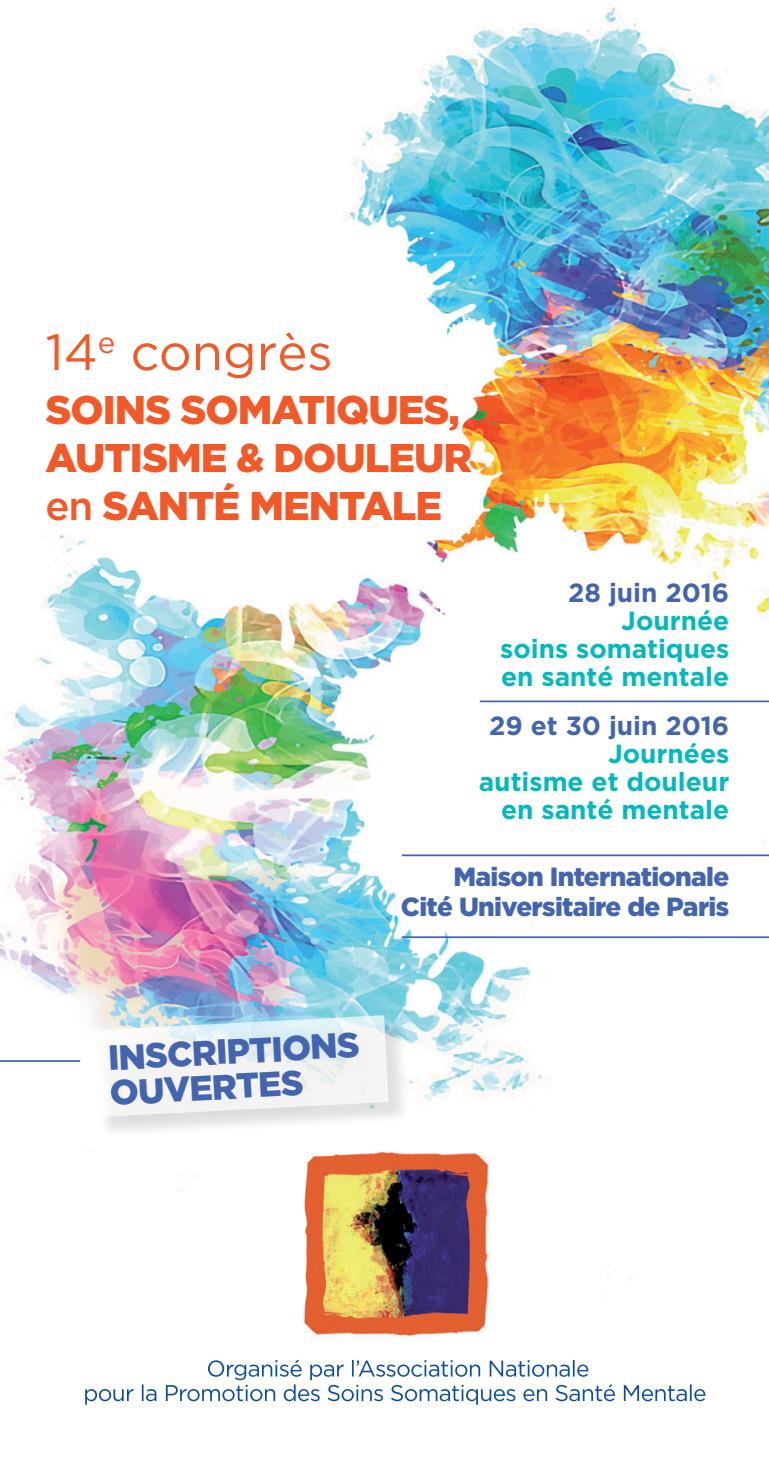
<style>
.page{position:relative;width:769px;height:1474px;background:#fff}
.page>*{position:absolute;margin:0;border:0;box-sizing:border-box;transform-origin:0 0}
.t1{font:50.75px "Gotham";color:#f15929}
.t2{font:900 40.07px "Gotham";letter-spacing:-.025em;color:#f15929}
.t3{font:900 35px "Gotham";color:#4364af}
.t4{font:700 26.25px "Gotham";color:#03b9bd}
.t5{font:900 26.25px "Gotham";letter-spacing:-.025em;color:#4364af}
.t6{font:700 26.25px "Gotham";color:#4364af}
.s1{font-weight:500}
</style>
<div class="page">
<img style="left:0;top:4px;width:769px;height:1401px">
<img style="left:208px;top:1359px;width:349px;height:21px">
<img style="left:559px;top:1359px;width:29px;height:17px">
<img style="left:85px;top:1388px;width:49px;height:16px">
<img style="left:142px;top:1384px;width:392px;height:20px">
<img style="left:537px;top:1384px;width:168px;height:17px">
<hr style="left:480px;top:700px;width:289px;height:2px;background:#4364af">
<hr style="left:402px;top:854px;width:367px;height:2px;background:#4364af">
<hr style="left:402px;top:936px;width:367px;height:2px;background:#4364af">
<div style="left:95px;top:1018px;width:315px;height:120px;background:#231f20;opacity:.2"></div>
<svg style="left:92px;top:1015px;width:297px;height:102px"></svg>
<hr style="left:0;top:1060px;width:80px;height:1px;background:#4364af">
<p class="t1" style="left:45px;top:324px;width:289px">14<sup>e</sup> congrès</p>
<p class="t2" style="left:45px;top:386px;width:416px">SOINS SOMATIQUES,</p>
<p class="t2" style="left:45px;top:434px;width:428px">AUTISME &amp; DOULEUR</p>
<p class="t2" style="left:45px;top:482px;width:398px"><span class="s1">en</span> SANTÉ MENTALE</p>
<p class="t6" style="left:568px;top:577px;width:163px">28 juin 2016</p>
<p class="t4" style="left:621px;top:605px;width:110px">Journée</p>
<p class="t4" style="left:500px;top:633px;width:231px">soins somatiques</p>
<p class="t4" style="left:501px;top:661px;width:230px">en santé mentale</p>
<p class="t6" style="left:489px;top:710px;width:242px">29 et 30 juin 2016</p>
<p class="t4" style="left:608px;top:738px;width:123px">Journées</p>
<p class="t4" style="left:479px;top:766px;width:252px">autisme et douleur</p>
<p class="t4" style="left:501px;top:794px;width:230px">en santé mentale</p>
<p class="t5" style="left:453px;top:861px;width:277px">Maison Internationale</p>
<p class="t5" style="left:401px;top:891px;width:330px">Cité Universitaire de Paris</p>
<p class="t3" style="left:107px;top:1037px;width:253px;rotate:-3deg">INSCRIPTIONS</p>
<p class="t3" style="left:109px;top:1072px;width:195px;rotate:-3deg">OUVERTES</p>
</div>
